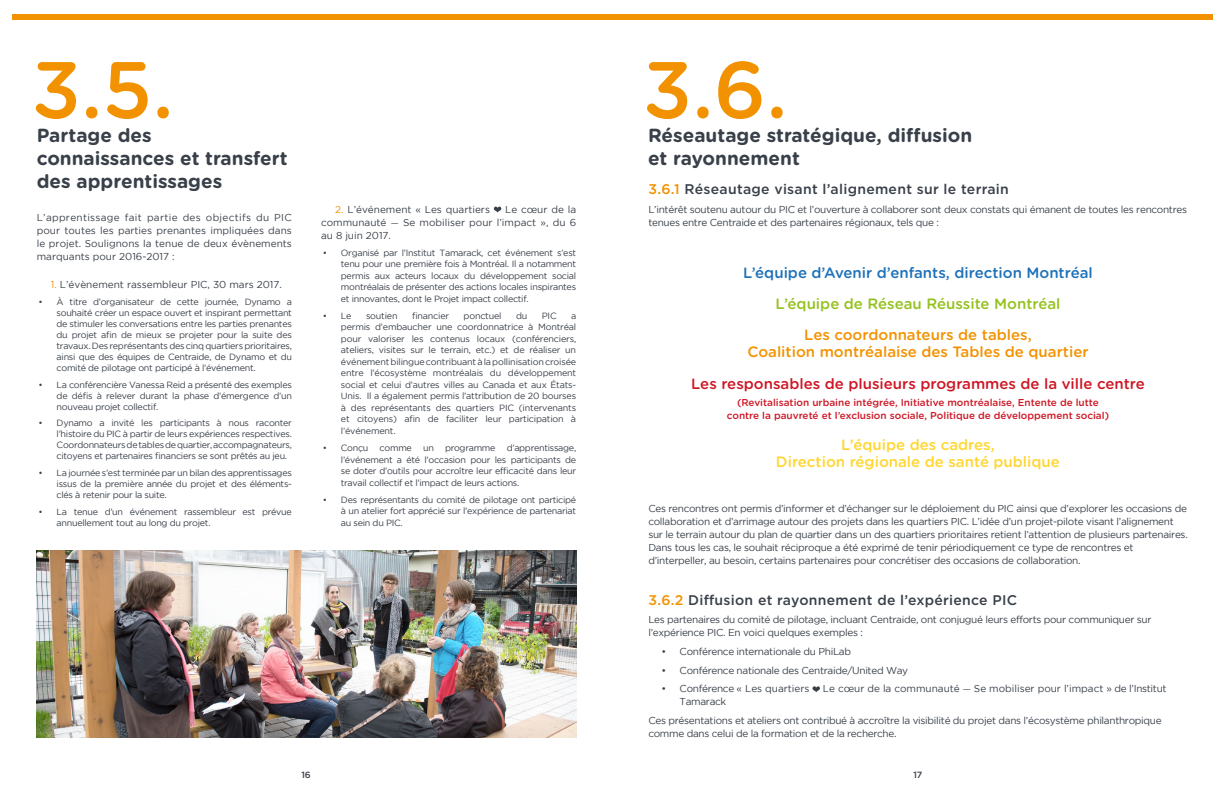
<style>
.page{position:relative;width:1224px;height:792px;background:#fff}
.page>*{position:absolute;margin:0;border:0;box-sizing:border-box;transform-origin:0 0}
.t1{font:500 80px "Gotham Rounded";color:#f39200}
.t2{font:700 19px/22.8px "Gotham Rounded";color:#394049}
.t3{font:500 15px/17px "Gotham Rounded";color:#f39200;text-align:center}
.t4{font:500 15px "Gotham Rounded";color:#ce1625}
.t5{font:500 15px/17px "Gotham Rounded";color:#ffd631;text-align:center}
.t6{font:500 15px "Gotham Rounded";color:#1d71b8}
.t7{font:500 15px "Gotham Rounded";color:#95c11f}
.t8{font:500 14px "Gotham";letter-spacing:.02em;color:#394049}
.t9{font:10px/13px "Gotham";letter-spacing:-.03em;color:#394049}
.t10{font:10px "Gotham";color:#394049}
.t11{font:500 10px/13px "Gotham Rounded";color:#ce1625;text-align:center}
.t12{font:9px/11.5px "Gotham";letter-spacing:-.03em;color:#394049;text-align:justify}
.t13{font:500 9px "Gotham";color:#394049}
.s1{color:#f39200}
.s2{font-size:9px}
</style>
<div class="page">
<div style="left:12px;top:14px;width:1200px;height:6px;background:#f39200"></div>
<svg style="left:494px;top:207px;width:7px;height:6px"></svg>
<img style="left:37px;top:550px;width:539px;height:187px">
<svg style="left:813px;top:686px;width:7px;height:6px"></svg>
<h1 class="t1" style="left:32px;top:33px;width:144px">3.5.</h1>
<h1 class="t1" style="left:643px;top:33px;width:146px">3.6.</h1>
<h2 class="t2" style="left:37px;top:123px;width:253px">Partage des connaissances et transfert des apprentissages</h2>
<h2 class="t2" style="left:648px;top:123px;width:326px">Réseautage stratégique, diffusion et rayonnement</h2>
<h3 class="t8" style="left:648px;top:180px;width:362px"><span class="s1">3.6.1</span> Réseautage visant l’alignement sur le terrain</h3>
<p class="t9" style="left:648px;top:203px;width:540px">L’intérêt soutenu autour du PIC et l’ouverture à collaborer sont deux constats qui émanent de toutes les rencontres tenues entre Centraide et des partenaires régionaux, tels que :</p>
<p class="t10" style="left:335px;top:204px;width:156px"><span class="s1">2.</span> L’événement « Les quartiers</p>
<p class="t9" style="left:321px;top:202px;width:257px;text-align:justify;text-indent:184px">Le cœur de la communauté <span class="s2">—</span> Se mobiliser pour l’impact », du 6 au 8 juin 2017.</p>
<p class="t12" style="left:341px;top:247px;width:237px;text-indent:-18px">• Organisé par l’Institut Tamarack, cet événement s’est tenu pour une première fois à Montréal. Il a notamment permis aux acteurs locaux du développement social montréalais de présenter des actions locales inspirantes et innovantes, dont le Projet impact collectif.</p>
<p class="t12" style="left:323px;top:310px;width:30px">• Le</p>
<p class="t12" style="left:366px;top:310px;width:33px">soutien</p>
<p class="t12" style="left:412px;top:310px;width:39px">financier</p>
<p class="t12" style="left:464px;top:310px;width:40px">ponctuel</p>
<p class="t12" style="left:516px;top:310px;width:13px">du</p>
<p class="t12" style="left:542px;top:310px;width:16px">PIC</p>
<p class="t9" style="left:37px;top:210px;width:257px;text-align:justify">L’apprentissage fait partie des objectifs du PIC pour toutes les parties prenantes impliquées dans le projet. Soulignons la tenue de deux évènements marquants pour 2016-2017 :</p>
<p class="t10" style="left:51px;top:279px;width:232px"><span class="s1">1.</span> L’évènement rassembleur PIC, 30 mars 2017.</p>
<p class="t12" style="left:57px;top:296px;width:237px;line-height:11px;text-indent:-18px">• À titre d’organisateur de cette journée, Dynamo a souhaité créer un espace ouvert et inspirant permettant de stimuler les conversations entre les parties prenantes du projet afin de mieux se projeter pour la suite des travaux. Des représentants des cinq quartiers prioritaires, ainsi que des équipes de Centraide, de Dynamo et du comité de pilotage ont participé à l’événement.</p>
<p class="t12" style="left:57px;top:379px;width:237px;line-height:11px;text-indent:-18px">• La conférencière Vanessa Reid a présenté des exemples de défis à relever durant la phase d’émergence d’un nouveau projet collectif.</p>
<p class="t12" style="left:57px;top:418px;width:237px;line-height:11px;text-indent:-18px">• Dynamo a invité les participants à nous raconter l’histoire du PIC à partir de leurs expériences respectives.<br>Coordonnateurs de tables de quartier, accompagnateurs, citoyens et partenaires financiers se sont prêtés au jeu.</p>
<p class="t12" style="left:57px;top:467px;width:237px;line-height:11px;text-indent:-18px">• La journée s’est terminée par un bilan des apprentissages issus de la première année du projet et des éléments&shy;clés à retenir pour la suite.</p>
<p class="t12" style="left:57px;top:506px;width:237px;line-height:11px;text-indent:-18px">• La tenue d’un événement rassembleur est prévue annuellement tout au long du projet.</p>
<h3 class="t6" style="left:743px;top:262px;width:351px">L’équipe d’Avenir d’enfants, direction Montréal</h3>
<h3 class="t7" style="left:775px;top:293px;width:287px">L’équipe de Réseau Réussite Montréal</h3>
<p class="t12" style="left:341px;top:310px;width:237px;text-indent:230px">a permis d’embaucher une coordonnatrice à Montréal pour valoriser les contenus locaux (conférenciers, ateliers, visites sur le terrain, etc.) et de réaliser un événement bilingue contribuant à la pollinisation croisée entre l’écosystème montréalais du développement social et celui d’autres villes au Canada et aux États-Unis. Il a également permis l’attribution de 20 bourses à des représentants des quartiers PIC (intervenants et citoyens) afin de faciliter leur participation à l’événement.</p>
<p class="t12" style="left:341px;top:442px;width:237px;text-indent:-18px">• Conçu comme un programme d’apprentissage, l’événement a été l’occasion pour les participants de se doter d’outils pour accroître leur efficacité dans leur travail collectif et l’impact de leurs actions.</p>
<p class="t12" style="left:341px;top:494px;width:237px;text-indent:-18px">• Des représentants du comité de pilotage ont participé à un atelier fort apprécié sur l’expérience de partenariat au sein du PIC.</p>
<h3 class="t3" style="left:747px;top:325px;width:343px">Les coordonnateurs de tables,<br>Coalition montréalaise des Tables de quartier</h3>
<h3 class="t4" style="left:691px;top:373px;width:455px">Les responsables de plusieurs programmes de la ville centre</h3>
<p class="t11" style="left:727px;top:396px;width:384px">(Revitalisation urbaine intégrée, Initiative montréalaise, Entente de lutte contre la pauvreté et l’exclusion sociale, Politique de développement social)</p>
<h3 class="t5" style="left:776px;top:435px;width:286px">L’équipe des cadres,<br>Direction régionale de santé publique</h3>
<p class="t9" style="left:648px;top:501px;width:541px">Ces rencontres ont permis d’informer et d’échanger sur le déploiement du PIC ainsi que d’explorer les occasions de collaboration et d’arrimage autour des projets dans les quartiers PIC. L’idée d’un projet-pilote visant l’alignement sur le terrain autour du plan de quartier dans un des quartiers prioritaires retient l’attention de plusieurs partenaires.<br>Dans tous les cas, le souhait réciproque a été exprimé de tenir périodiquement ce type de rencontres et d’interpeller, au besoin, certains partenaires pour concrétiser des occasions de collaboration.</p>
<h3 class="t8" style="left:648px;top:591px;width:370px"><span class="s1">3.6.2</span> Diffusion et rayonnement de l’expérience PIC</h3>
<p class="t9" style="left:648px;top:613px;width:505px">Les partenaires du comité de pilotage, incluant Centraide, ont conjugué leurs efforts pour communiquer sur l’expérience PIC. En voici quelques exemples :</p>
<p class="t9" style="left:662px;top:645px;width:191px">• Conférence internationale du PhiLab</p>
<p class="t9" style="left:662px;top:663px;width:248px">• Conférence nationale des Centraide/United Way</p>
<p class="t10" style="left:662px;top:683px;width:149px">• Conférence « Les quartiers</p>
<p class="t10" style="left:823px;top:683px;width:345px">Le cœur de la communauté <span class="s2">—</span> Se mobiliser pour l’impact » de l’Institut</p>
<p class="t9" style="left:648px;top:692px;width:515px;line-height:18.7px;text-indent:31px">Tamarack<br>Ces présentations et ateliers ont contribué à accroître la visibilité du projet dans l’écosystème philanthropique</p>
<p class="t9" style="left:648px;top:727px;width:250px">comme dans celui de la formation et de la recherche.</p>
<p class="t13" style="left:302px;top:769px;width:11px">16</p>
<p class="t13" style="left:914px;top:769px;width:10px">17</p>
</div>
